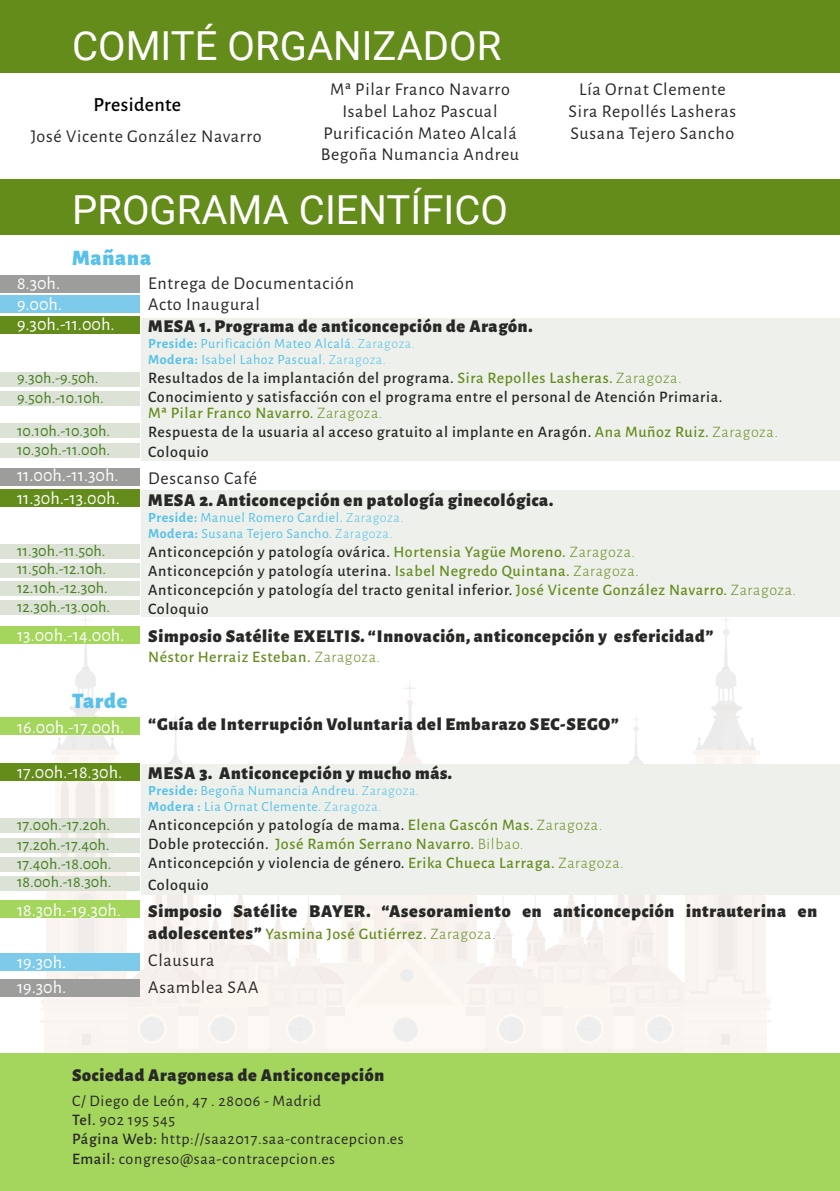
<style>
.page{position:relative;width:840px;height:1191px;background:#fff}
.page>*{position:absolute;margin:0;border:0;box-sizing:border-box;transform-origin:0 0}
.t1{font:40px "Roboto";color:#fff}
.t2{font:900 22px "Alegreya Sans";letter-spacing:.04em;color:#57c1e9}
.t3{font:500 20px "Alegreya Sans";letter-spacing:.02em;color:#000}
.t4{font:900 18px "Alegreya Sans";letter-spacing:.04em;color:#282827}
.t5{font:18px/21.6px "Alegreya Sans";letter-spacing:.04em;color:#282827;text-align:center}
.t6{font:18px/20.6px "Alegreya Sans";color:#fff}
.t7{font:500 16px/19.2px "Alegreya Sans";letter-spacing:.04em;color:#282827}
.t8{font:16px/33.2px "Alegreya Sans";color:#457c1f}
.t9{font:16px/19.2px "Alegreya Sans";letter-spacing:.04em;color:#282827}
.t10{font:500 16px "Alegreya Sans";letter-spacing:.04em;color:#668d22}
.t11{font:14px/16px "Alegreya Sans";letter-spacing:.04em;color:#57c1e9}
.s1{font-weight:700}
.s2{font-weight:300}
.s3{color:#668d22}
.s4{font-weight:300;color:#668d22}
.s5{font-weight:900;font-size:18px;color:#282827}
.s6{font-weight:500}
</style>
<div class="page">
<svg style="left:0;top:612px;width:839px;height:441px"></svg>
<div style="left:0;top:0;width:839px;height:72px;background:#648c1a"></div>
<div style="left:0;top:1053px;width:839px;height:138px;background:#a4d55d"></div>
<div style="left:0;top:179px;width:839px;height:56px;background:#648c1a"></div>
<div style="left:142px;top:318px;width:697px;height:143px;background:#eef1eb"></div>
<div style="left:142px;top:490px;width:697px;height:126px;background:#eef1eb"></div>
<div style="left:142px;top:764px;width:697px;height:131px;background:#eef1eb"></div>
<div style="left:0;top:275px;width:139px;height:17px;background:#9d9d9c"></div>
<div style="left:0;top:296px;width:139px;height:17px;background:#7ecaeb"></div>
<div style="left:0;top:954px;width:139px;height:17px;background:#7ecaeb"></div>
<div style="left:0;top:468px;width:139px;height:17px;background:#9d9d9c"></div>
<div style="left:0;top:979px;width:139px;height:17px;background:#9d9d9c"></div>
<div style="left:0;top:317px;width:139px;height:17px;background:#648c1a"></div>
<div style="left:0;top:372px;width:139px;height:14px;background:#dde2d7"></div>
<div style="left:0;top:544px;width:139px;height:14px;background:#dde2d7"></div>
<div style="left:0;top:818px;width:139px;height:14px;background:#dde2d7"></div>
<div style="left:0;top:563px;width:139px;height:14px;background:#dde2d7"></div>
<div style="left:0;top:838px;width:139px;height:14px;background:#dde2d7"></div>
<div style="left:0;top:581px;width:139px;height:15px;background:#dde2d7"></div>
<div style="left:0;top:857px;width:139px;height:14px;background:#dde2d7"></div>
<div style="left:0;top:600px;width:139px;height:14px;background:#dde2d7"></div>
<div style="left:0;top:876px;width:139px;height:14px;background:#dde2d7"></div>
<div style="left:0;top:391px;width:139px;height:14px;background:#dde2d7"></div>
<div style="left:0;top:423px;width:139px;height:15px;background:#dde2d7"></div>
<div style="left:0;top:443px;width:139px;height:14px;background:#dde2d7"></div>
<div style="left:0;top:490px;width:139px;height:17px;background:#648c1a"></div>
<div style="left:0;top:763px;width:139px;height:17px;background:#648c1a"></div>
<div style="left:0;top:626px;width:139px;height:17px;background:#a4d55d"></div>
<div style="left:0;top:717px;width:139px;height:18px;background:#a4d55d"></div>
<div style="left:0;top:900px;width:139px;height:17px;background:#a4d55d"></div>
<h1 class="t1" style="left:72px;top:18px;width:430px">COMITÉ ORGANIZADOR</h1>
<p class="t3" style="left:93px;top:91px;width:89px">Presidente</p>
<p class="t5" style="left:320px;top:78px;width:200px">Mª Pilar Franco Navarro<br>Isabel Lahoz Pascual<br>Purificación Mateo Alcalá<br>Begoña Numancia Andreu</p>
<p class="t5" style="left:568px;top:78px;width:169px">Lía Ornat Clemente<br>Sira Repollés Lasheras</p>
<p class="t5" style="left:31px;top:125px;width:232px">José Vicente González Navarro</p>
<p class="t5" style="left:570px;top:121px;width:165px">Susana Tejero Sancho</p>
<h1 class="t1" style="left:72px;top:182px;width:437px">PROGRAMA CIENTÍFICO</h1>
<h2 class="t2" style="left:72px;top:240px;width:80px">Mañana</h2>
<p class="t6" style="left:17px;top:272px;width:47px">8.30h.<br>9.00h.</p>
<p class="t6" style="left:17px;top:313px;width:99px">9.30h.-11.00h.</p>
<p class="t8" style="left:17px;top:361px;width:83px">9.30h.-9.50h.</p>
<p class="t8" style="left:17px;top:381px;width:95px">9.50h.-10.10h.<br>10.10h.-10.30h.</p>
<p class="t8" style="left:17px;top:432px;width:95px">10.30h.-11.00h.</p>
<p class="t6" style="left:17px;top:464px;width:103px">11.00h.-11.30h.</p>
<p class="t6" style="left:17px;top:487px;width:104px">11.30h.-13.00h.</p>
<p class="t8" style="left:17px;top:533px;width:90px">11.30h.-11.50h.</p>
<p class="t8" style="left:17px;top:552px;width:91px">11.50h.-12.10h.</p>
<p class="t8" style="left:17px;top:570px;width:92px">12.10h.-12.30h.</p>
<p class="t8" style="left:17px;top:589px;width:95px">12.30h.-13.00h.</p>
<p class="t6" style="left:17px;top:624px;width:109px">13.00h.-14.00h.</p>
<h2 class="t2" style="left:72px;top:683px;width:57px">Tarde</h2>
<p class="t6" style="left:17px;top:715px;width:109px">16.00h.-17.00h.</p>
<p class="t6" style="left:17px;top:761px;width:107px">17.00h.-18.30h.</p>
<p class="t8" style="left:17px;top:807px;width:95px">17.00h.-17.20h.</p>
<p class="t8" style="left:17px;top:827px;width:94px">17.20h.-17.40h.</p>
<p class="t8" style="left:17px;top:846px;width:96px">17.40h.-18.00h.</p>
<p class="t8" style="left:17px;top:865px;width:96px">18.00h.-18.30h.</p>
<p class="t6" style="left:17px;top:898px;width:105px">18.30h.-19.30h.</p>
<p class="t6" style="left:17px;top:950px;width:51px">19.30h.</p>
<p class="t6" style="left:17px;top:975px;width:51px">19.30h.</p>
<p class="t5" style="left:148px;top:271px;width:207px;text-align:left">Entrega de Documentación<br>Acto Inaugural</p>
<p class="t4" style="left:148px;top:312px;width:385px">MESA 1. Programa de anticoncepción de Aragón.</p>
<p class="t11" style="left:148px;top:334px;width:268px"><span class="s1">Preside:</span> Purificación Mateo Alcalá. <span class="s2">Zaragoza.<br></span><span class="s1">Modera:</span> Isabel Lahoz Pascual. <span class="s2">Zaragoza.</span></p>
<p class="t7" style="left:148px;top:367px;width:575px">Resultados de la implantación del programa. <span class="s3">Sira Repolles Lasheras.</span> <span class="s4">Zaragoza.<br></span>Conocimiento y satisfacción con el programa entre el personal de Atención Primaria.</p>
<p class="t7" style="left:148px;top:402px;width:631px"><span class="s3">Mª Pilar Franco Navarro.</span> <span class="s4">Zaragoza.<br></span>Respuesta de la usuaria al acceso gratuito al implante en Aragón. <span class="s3">Ana Muñoz Ruiz.</span> <span class="s4">Zaragoza.<br></span>Coloquio</p>
<p class="t5" style="left:148px;top:466px;width:110px">Descanso Café</p>
<p class="t4" style="left:148px;top:485px;width:406px">MESA 2. Anticoncepción en patología ginecológica.</p>
<p class="t11" style="left:148px;top:508px;width:257px"><span class="s1">Preside:</span> Manuel Romero Cardiel. <span class="s2">Zaragoza.<br></span><span class="s1">Modera:</span> Susana Tejero Sancho. <span class="s2">Zaragoza.</span></p>
<p class="t7" style="left:148px;top:541px;width:649px">Anticoncepción y patología ovárica. <span class="s3">Hortensia Yagüe Moreno.</span> <span class="s4">Zaragoza.<br></span>Anticoncepción y patología uterina. <span class="s3">Isabel Negredo Quintana.</span> <span class="s4">Zaragoza.<br></span>Anticoncepción y patología del tracto genital inferior. <span class="s3">José Vicente González Navarro.</span> <span class="s4">Zaragoza.<br></span>Coloquio</p>
<p class="t4" style="left:148px;top:621px;width:566px">Simposio Satélite EXELTIS. “Innovación, anticoncepción y esfericidad”</p>
<p class="t10" style="left:148px;top:645px;width:233px">Néstor Herraiz Esteban. <span class="s2">Zaragoza.</span></p>
<p class="t4" style="left:148px;top:710px;width:472px">“Guía de Interrupción Voluntaria del Embarazo SEC-SEGO”</p>
<p class="t4" style="left:148px;top:758px;width:305px">MESA 3. Anticoncepción y mucho más.</p>
<p class="t11" style="left:148px;top:781px;width:272px"><span class="s1">Preside:</span> Begoña Numancia Andreu. <span class="s2">Zaragoza.<br></span><span class="s1">Modera :</span> Lia Ornat Clemente. <span class="s2">Zaragoza.</span></p>
<p class="t7" style="left:148px;top:814px;width:477px">Anticoncepción y patología de mama. <span class="s3">Elena Gascón Mas.</span> <span class="s4">Zaragoza.<br></span>Doble protección. <span class="s3">José Ramón Serrano Navarro.</span> <span class="s4">Bilbao.<br></span>Anticoncepción y violencia de género. <span class="s3">Erika Chueca Larraga.</span> <span class="s4">Zaragoza.</span></p>
<p class="t7" style="left:148px;top:874px;width:62px">Coloquio</p>
<p class="t4" style="left:148px;top:897px;width:670px">Simposio Satélite BAYER. “Asesoramiento en anticoncepción intrauterina en</p>
<p class="t10" style="left:148px;top:922px;width:349px"><span class="s5">adolescentes”</span> Yasmina José Gutiérrez. <span class="s2">Zaragoza.</span></p>
<p class="t5" style="left:148px;top:946px;width:112px;line-height:27.2px;text-align:left">Clausura<br>Asamblea SAA</p>
<p class="t4" style="left:72px;top:1060px;width:313px">Sociedad Aragonesa de Anticoncepción</p>
<p class="t9" style="left:72px;top:1090px;width:333px">C/ Diego de León, 47 . 28006 - Madrid<br><span class="s6">Tel.</span> 902 195 545<br><span class="s6">Página Web:</span> http://saa2017.saa-contracepcion.es <span class="s6">Email:</span> congreso@saa-contracepcion.es</p>
</div>
